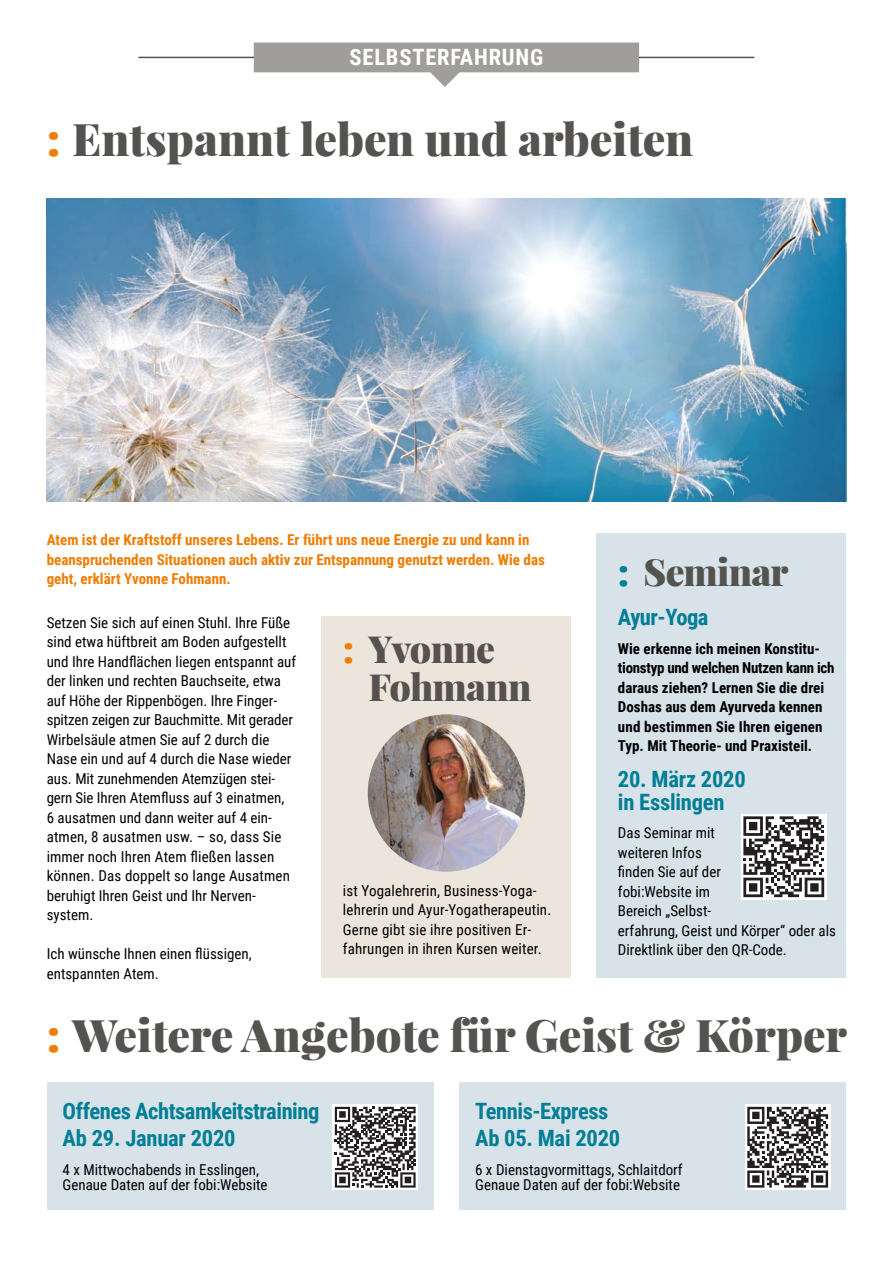
<style>
.page{position:relative;width:893px;height:1263px;background:#fff}
.page>*{position:absolute;margin:0;border:0;box-sizing:border-box;transform-origin:0 0}
.t1{font:900 45px "Playfair Display";color:#55534f}
.t2{font:900 37.5px/37.5px "Playfair Display";letter-spacing:-.02em;color:#55534f}
.t3{font:700 22.5px/27px "Roboto Condensed";letter-spacing:-.02em;color:#007e95}
.t4{font:700 22.5px "Roboto Condensed";letter-spacing:.035em;color:#fff}
.t5{font:15px/19.5px "Roboto Condensed";color:#000}
.t6{font:700 15px/19.5px "Roboto Condensed";color:#000}
.t7{font:700 15px/19.5px "Roboto Condensed";color:#ef7c00}
.s1{color:#ef7c00}
.s2{color:#007e95}
</style>
<div class="page">
<img style="left:47px;top:199px;width:799px;height:303px">
<hr style="left:138px;top:57px;width:616px;height:1px;background:#55534f">
<svg style="left:254px;top:43px;width:385px;height:44px"></svg>
<div style="left:322px;top:616px;width:249px;height:362px;background:#ece5dc"></div>
<img style="left:368px;top:714px;width:157px;height:158px;border-radius:50%">
<div style="left:597px;top:534px;width:249px;height:444px;background:#d8e3e9"></div>
<div style="left:47px;top:1082px;width:387px;height:128px;background:#d8e3e9"></div>
<div style="left:459px;top:1082px;width:387px;height:128px;background:#d8e3e9"></div>
<svg style="left:333px;top:1105px;width:85px;height:85px"></svg>
<svg style="left:335px;top:1107px;width:81px;height:80px;background:#878585"></svg>
<svg style="left:745px;top:1105px;width:85px;height:85px"></svg>
<svg style="left:747px;top:1107px;width:81px;height:80px;background:#898787"></svg>
<svg style="left:741px;top:814px;width:85px;height:85px"></svg>
<svg style="left:743px;top:816px;width:81px;height:81px;background:#8a8888"></svg>
<h3 class="t4" style="left:350px;top:44px;width:195px">SELBSTERFAHRUNG</h3>
<h1 class="t1" style="left:47px;top:107px;width:648px"><span class="s1">:</span> Entspannt leben und arbeiten</h1>
<p class="t7" style="left:47px;top:530px;width:500px">Atem ist der Kraftstoff unseres Lebens. Er führt uns neue Energie zu und kann in beanspruchenden Situationen auch aktiv zur Entspannung genutzt werden. Wie das geht, erklärt Yvonne Fohmann.</p>
<p class="t5" style="left:47px;top:613px;width:251px">Setzen Sie sich auf einen Stuhl. Ihre Füße sind etwa hüftbreit am Boden aufgestellt und Ihre Handflächen liegen entspannt auf der linken und rechten Bauchseite, etwa auf Höhe der Rippenbögen. Ihre Finger&shy;spitzen zeigen zur Bauchmitte. Mit gerader Wirbelsäule atmen Sie auf 2 durch die Nase ein und auf 4 durch die Nase wieder aus. Mit zunehmenden Atemzügen stei&shy;gern Sie Ihren Atemfluss auf 3 einatmen,<br>6 ausatmen und dann weiter auf 4 ein&shy;atmen, 8 ausatmen usw. – so, dass Sie immer noch Ihren Atem fließen lassen können. Das doppelt so lange Ausatmen beruhigt Ihren Geist und Ihr Nerven&shy;system.</p>
<p class="t5" style="left:47px;top:944px;width:207px">Ich wünsche Ihnen einen flüssigen, entspannten Atem.</p>
<h2 class="t2" style="left:368px;top:629px;width:165px;text-indent:-26px"><span class="s1">:</span> Yvonne<br>Fohmann</h2>
<p class="t5" style="left:343px;top:881px;width:210px">ist Yogalehrerin, Business-Yoga&shy;lehrerin und Ayur-Yogatherapeutin.<br>Gerne gibt sie ihre positiven Er&shy;fahrungen in ihren Kursen weiter.</p>
<h2 class="t2" style="left:618px;top:551px;width:172px"><span class="s2">:</span> Seminar</h2>
<h3 class="t3" style="left:618px;top:604px;width:92px">Ayur-Yoga</h3>
<p class="t6" style="left:618px;top:639px;width:218px">Wie erkenne ich meinen Konstitu&shy;tionstyp und welchen Nutzen kann ich daraus ziehen? Lernen Sie die drei Doshas aus dem Ayurveda kennen und bestimmen Sie Ihren eigenen Typ. Mit Theorie- und Praxisteil.</p>
<h3 class="t3" style="left:618px;top:768px;width:129px;line-height:22.5px">20. März 2020 in Esslingen</h3>
<p class="t5" style="left:618px;top:823px;width:220px">Das Seminar mit<br>weiteren Infos<br>finden Sie auf der<br>fobi:Website im<br>Bereich „Selbst-<br>erfahrung, Geist und Körper“ oder als<br>Direktlink über den QR-Code.</p>
<h1 class="t1" style="left:47px;top:1004px;width:802px"><span class="s1">:</span> Weitere Angebote für Geist &amp; Körper</h1>
<h3 class="t3" style="left:63px;top:1098px;width:258px">Offenes Achtsamkeitstraining<br>Ab 29. Januar 2020</h3>
<p class="t5" style="left:63px;top:1162px;width:206px;line-height:15px">4 x Mittwochabends in Esslingen,<br>Genaue Daten auf der fobi:Website</p>
<h3 class="t3" style="left:475px;top:1098px;width:147px">Tennis-Express<br>Ab 05. Mai 2020</h3>
<p class="t5" style="left:475px;top:1162px;width:209px;line-height:15px">6 x Dienstagvormittags, Schlaitdorf<br>Genaue Daten auf der fobi:Website</p>
</div>
